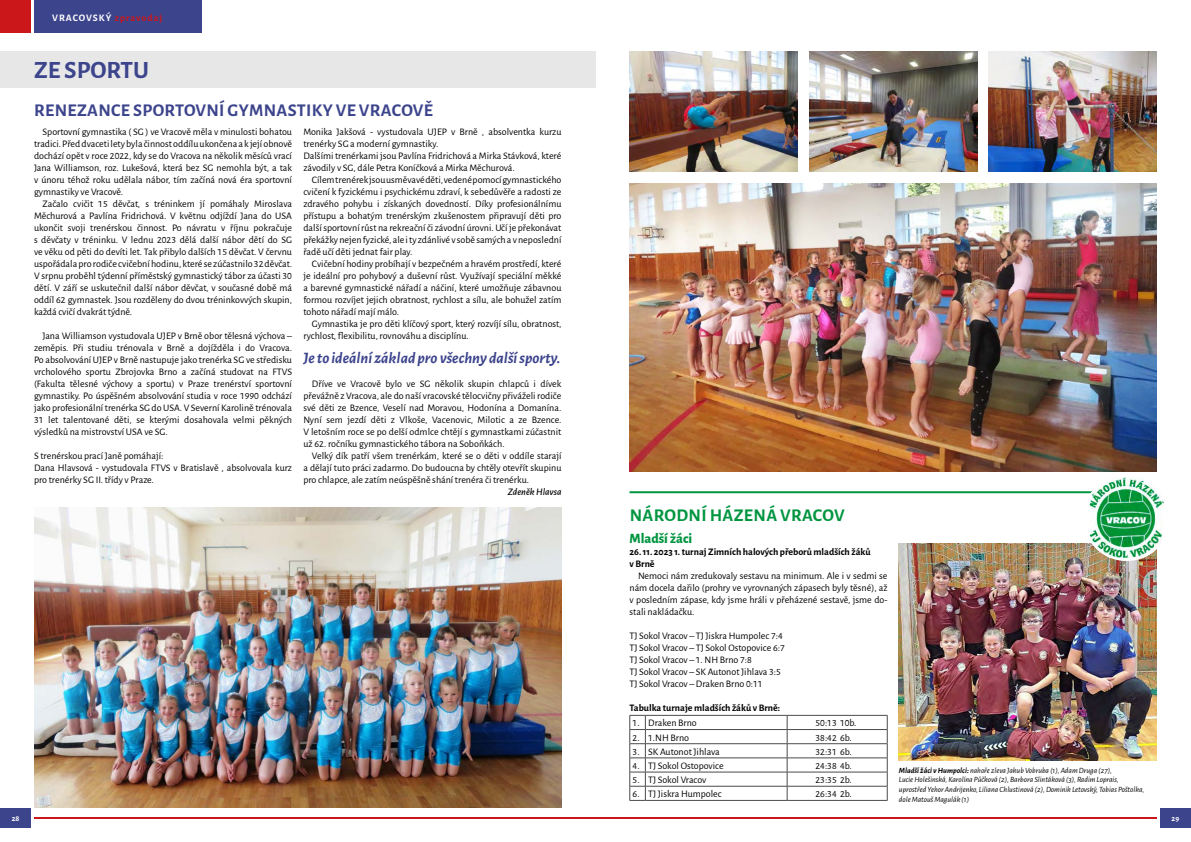
<style>
.page{position:relative;width:1191px;height:842px;background:#fff}
.page>*{position:absolute;margin:0;border:0;box-sizing:border-box;transform-origin:0 0}
.t1{font:700 25px "Alegreya Sans";color:#3c448c}
.t2{font:700 18px "Alegreya Sans";letter-spacing:.02em;color:#3c448c}
.t3{font:700 18px "Alegreya Sans";letter-spacing:.02em;color:#009540}
.t4{font:italic 700 16px "Alegreya Sans";color:#3c448c}
.t5{font:800 14px "Alegreya Sans";color:#009540}
.t6{font:10px/12px "Alegreya Sans";color:#000;text-align:justify}
.t7{font:700 10px/12px "Alegreya Sans";color:#000}
.t8{font:700 10px "Alegreya Sans";letter-spacing:.1em;color:#fff}
.t9{font:italic 500 10px "Alegreya Sans";color:#000}
.t10{font:italic 8px/9.6px "Alegreya Sans";color:#000}
.t11{font:700 8px "Alegreya Sans";color:#fff}
.s1{color:#cb1719}
.s2{font-weight:700}
</style>
<div class="page">
<div style="left:34px;top:0;width:167px;height:33px;background:#3c448c"></div>
<div style="left:0;top:808px;width:31px;height:20px;background:#3c448c"></div>
<div style="left:1159px;top:808px;width:32px;height:20px;background:#3c448c"></div>
<svg style="left:34px;top:817px;width:1123px;height:1px"></svg>
<div style="left:0;top:0;width:31px;height:33px;background:#cb1719"></div>
<hr style="left:629px;top:491px;width:507px;height:2px;background:#009540">
<div style="left:0;top:51px;width:595px;height:36px;background:#e7e7e7"></div>
<hr style="left:645px;top:715px;width:142px;height:1px;background:#4b4b4b">
<hr style="left:787px;top:715px;width:100px;height:1px;background:#4b4b4b">
<hr style="left:645px;top:729px;width:142px;height:1px;background:#4b4b4b">
<hr style="left:787px;top:729px;width:100px;height:1px;background:#4b4b4b">
<hr style="left:645px;top:743px;width:142px;height:1px;background:#4b4b4b">
<hr style="left:787px;top:743px;width:100px;height:1px;background:#4b4b4b">
<hr style="left:645px;top:758px;width:142px;height:1px;background:#4b4b4b">
<hr style="left:787px;top:758px;width:100px;height:1px;background:#4b4b4b">
<hr style="left:645px;top:772px;width:142px;height:1px;background:#4b4b4b">
<hr style="left:787px;top:772px;width:100px;height:1px;background:#4b4b4b">
<hr style="left:645px;top:786px;width:142px;height:1px;background:#4b4b4b">
<hr style="left:787px;top:786px;width:100px;height:1px;background:#4b4b4b">
<svg style="left:787px;top:716px;width:1px;height:84px"></svg>
<svg style="left:887px;top:716px;width:1px;height:84px"></svg>
<svg style="left:629px;top:715px;width:17px;height:86px"></svg>
<hr style="left:645px;top:800px;width:142px;height:1px;background:#4b4b4b">
<hr style="left:787px;top:800px;width:100px;height:1px;background:#4b4b4b">
<img style="left:34px;top:507px;width:527px;height:300px">
<img style="left:629px;top:183px;width:528px;height:288px">
<img style="left:629px;top:51px;width:168px;height:120px">
<img style="left:988px;top:51px;width:169px;height:120px">
<img style="left:809px;top:51px;width:168px;height:120px">
<img style="left:899px;top:543px;width:258px;height:218px">
<div style="left:1083px;top:474px;width:87px;height:87px;background:#fff;border-radius:50%"></div>
<img style="left:1089px;top:478px;width:74px;height:80px">
<p class="t8" style="left:52px;top:10px;width:112px">VRACOVSKÝ <span class="s1">zpravodaj</span></p>
<h1 class="t1" style="left:34px;top:51px;width:117px">ZE SPORTU</h1>
<h2 class="t2" style="left:34px;top:97px;width:400px">RENEZANCE SPORTOVNÍ GYMNASTIKY VE VRACOVĚ</h2>
<p class="t6" style="left:34px;top:125px;width:259px;text-indent:8px">Sportovní gymnastika ( SG ) ve Vracově měla v minulosti bohatou tradici. Před dvaceti lety byla činnost oddílu ukončena a k její obnově dochází opět v roce 2022, kdy se do Vracova na několik měsíců vrací Jana Williamson, roz. Lukešová, která bez SG nemohla být, a tak v únoru téhož roku udělala nábor, tím začíná nová éra sportovní gymnastiky ve Vracově.</p>
<p class="t6" style="left:34px;top:197px;width:259px;text-indent:8px">Začalo cvičit 15 děvčat, s tréninkem jí pomáhaly Miroslava Měchurová a Pavlína Fridrichová. V květnu odjíždí Jana do USA ukončit svoji trenérskou činnost. Po návratu v říjnu pokračuje s děvčaty v tréninku. V lednu 2023 dělá další nábor dětí do SG ve věku od pěti do devíti let. Tak přibylo dalších 15 děvčat. V červnu uspořádala pro rodiče cvičební hodinu, které se zúčastnilo 32 děvčat.<br>V srpnu proběhl týdenní příměstský gymnastický tábor za účasti 30 dětí. V září se uskutečnil další nábor děvčat, v současné době má oddíl 62 gymnastek. Jsou rozděleny do dvou tréninkovvých skupin, každá cvičí dvakrát týdně.</p>
<p class="t6" style="left:34px;top:329px;width:259px;text-indent:8px">Jana Williamson vystudovala UJEP v Brně obor tělesná výchova – zeměpis. Při studiu trénovala v Brně a dojížděla i do Vracova.<br>Po absolvování UJEP v Brně nastupuje jako trenérka SG ve středisku vrcholového sportu Zbrojovka Brno a začíná studovat na FTVS (Fakulta tělesné výchovy a sportu) v Praze trenérství sportovní gymnastiky. Po úspěšném absolvování studia v roce 1990 odchází jako profesionální trenérka SG do USA. V Severní Karolině trénovala 31 let talentované děti, se kterými dosahovala velmi pěkných výsledků na mistrovství USA ve SG.</p>
<p class="t6" style="left:34px;top:449px;width:259px;text-align:left">S trenérskou prací Janě pomáhají:<br>Dana Hlavsová - vystudovala FTVS v Bratislavě , absolvovala kurz pro trenérky SG II. třídy v Praze.</p>
<p class="t6" style="left:303px;top:125px;width:259px;text-align:left">Monika Jakšová - vystudovala UJEP v Brně , absolventka kurzu trenérky SG a moderní gymnastiky.<br>Dalšími trenérkami jsou Pavlína Fridrichová a Mirka Stávková, které závodily v SG, dále Petra Koníčková a Mirka Měchurová.</p>
<p class="t6" style="left:303px;top:173px;width:259px;text-indent:8px">Cílem trenérek jsou usměvavé děti, vedené pomocí gymnastického cvičení k fyzickému i psychickému zdraví, k sebedůvěře a radosti ze zdravého pohybu i získaných dovedností. Díky profesionálnímu přístupu a bohatým trenérským zkušenostem připravují děti pro další sportovní růst na rekreační či závodní úrovni. Učí je překonávat překážky nejen fyzické, ale i ty zdánlivé v sobě samých a v neposlední řadě učí děti jednat fair play.</p>
<p class="t6" style="left:303px;top:257px;width:259px;text-indent:8px">Cvičební hodiny probíhají v bezpečném a hravém prostředí, které je ideální pro pohybový a duševní růst. Využívají speciální měkké a barevné gymnastické nářadí a náčiní, které umožňuje zábavnou formou rozvíjet jejich obratnost, rychlost a sílu, ale bohužel zatím tohoto nářadí mají málo.</p>
<p class="t6" style="left:303px;top:317px;width:259px;text-indent:8px">Gymnastika je pro děti klíčový sport, který rozvíjí sílu, obratnost, rychlost, flexibilitu, rovnováhu a disciplínu.</p>
<h3 class="t4" style="left:303px;top:346px;width:258px">Je to ideální základ pro všechny další sporty.</h3>
<p class="t6" style="left:303px;top:377px;width:259px;text-indent:8px">Dříve ve Vracově bylo ve SG několik skupin chlapců i dívek převážně z Vracova, ale do naší vracovské tělocvičny přiváželi rodiče své děti ze Bzence, Veselí nad Moravou, Hodonína a Domanína.<br>Nyní sem jezdí děti z Vlkoše, Vacenovic, Milotic a ze Bzence.<br>V letošním roce se po delší odmlce chtějí s gymnastkami zúčastnit už 62. ročníku gymnastického tábora na Soboňkách.</p>
<p class="t6" style="left:303px;top:449px;width:259px;text-indent:8px">Velký dík patří všem trenérkám, které se o děti v oddíle starají a dělají tuto práci zadarmo. Do budoucna by chtěly otevřít skupinu pro chlapce, ale zatím neúspěšně shání trenéra či trenérku.</p>
<p class="t9" style="left:508px;top:485px;width:55px">Zdeněk Hlavsa</p>
<h2 class="t3" style="left:629px;top:502px;width:216px">NÁRODNÍ HÁZENÁ VRACOV</h2>
<h3 class="t5" style="left:629px;top:528px;width:64px">Mladší žáci</h3>
<p class="t7" style="left:629px;top:545px;width:243px">26. 11. 2023 1. turnaj Zimních halových přeborů mladších žáků v Brně</p>
<p class="t6" style="left:629px;top:569px;width:259px;text-indent:8px">Nemoci nám zredukovaly sestavu na minimum. Ale i v sedmi se nám docela dařilo (prohry ve vyrovnaných zápasech byly těsné), až v posledním zápase, kdy jsme hráli v přeházené sestavě, jsme do&shy;stali nakládačku.</p>
<p class="t6" style="left:629px;top:629px;width:157px;text-align:left">TJ Sokol Vracov – TJ Jiskra Humpolec 7:4<br>TJ Sokol Vracov – TJ Sokol Ostopovice 6:7<br>TJ Sokol Vracov – 1. NH Brno 7:8<br>TJ Sokol Vracov – SK Autonot Jihlava 3:5<br>TJ Sokol Vracov – Draken Brno 0:11</p>
<p class="t7" style="left:629px;top:701px;width:152px">Tabulka turnaje mladších žáků v Brně:</p>
<p class="t6" style="left:632px;top:717px;width:66px">1. Draken Brno</p>
<p class="t6" style="left:815px;top:717px;width:43px">50:13 10b.</p>
<p class="t6" style="left:632px;top:731px;width:58px">2. 1.NH Brno</p>
<p class="t6" style="left:815px;top:731px;width:38px">38:42 6b.</p>
<p class="t6" style="left:632px;top:745px;width:89px">3. SK Autonot Jihlava</p>
<p class="t6" style="left:815px;top:745px;width:38px">32:31 6b.</p>
<p class="t6" style="left:632px;top:759px;width:93px">4. TJ Sokol Ostopovice</p>
<p class="t6" style="left:815px;top:759px;width:38px">24:38 4b.</p>
<p class="t6" style="left:632px;top:773px;width:75px">5. TJ Sokol Vracov</p>
<p class="t6" style="left:815px;top:773px;width:38px">23:35 2b.</p>
<p class="t6" style="left:632px;top:787px;width:91px">6. TJ Jiskra Humpolec</p>
<p class="t6" style="left:815px;top:787px;width:38px">26:34 2b.</p>
<p class="t10" style="left:899px;top:765px;width:247px"><span class="s2">Mladší žáci v Humpolci:</span> nahoře zleva Jakub Vobruba (1), Adam Druga (27),<br>Lucie Holešinská, Karolína Půčková (2), Barbora Slintáková (3), Radim Loprais, uprostřed Yehor Andrijenko, Liliana Chlustinová (2), Dominik Letovský, Tobias Poštolka, dole Matouš Magulák (1)</p>
<p class="t11" style="left:12px;top:812px;width:9px">28</p>
<p class="t11" style="left:1171px;top:812px;width:9px">29</p>
</div>
